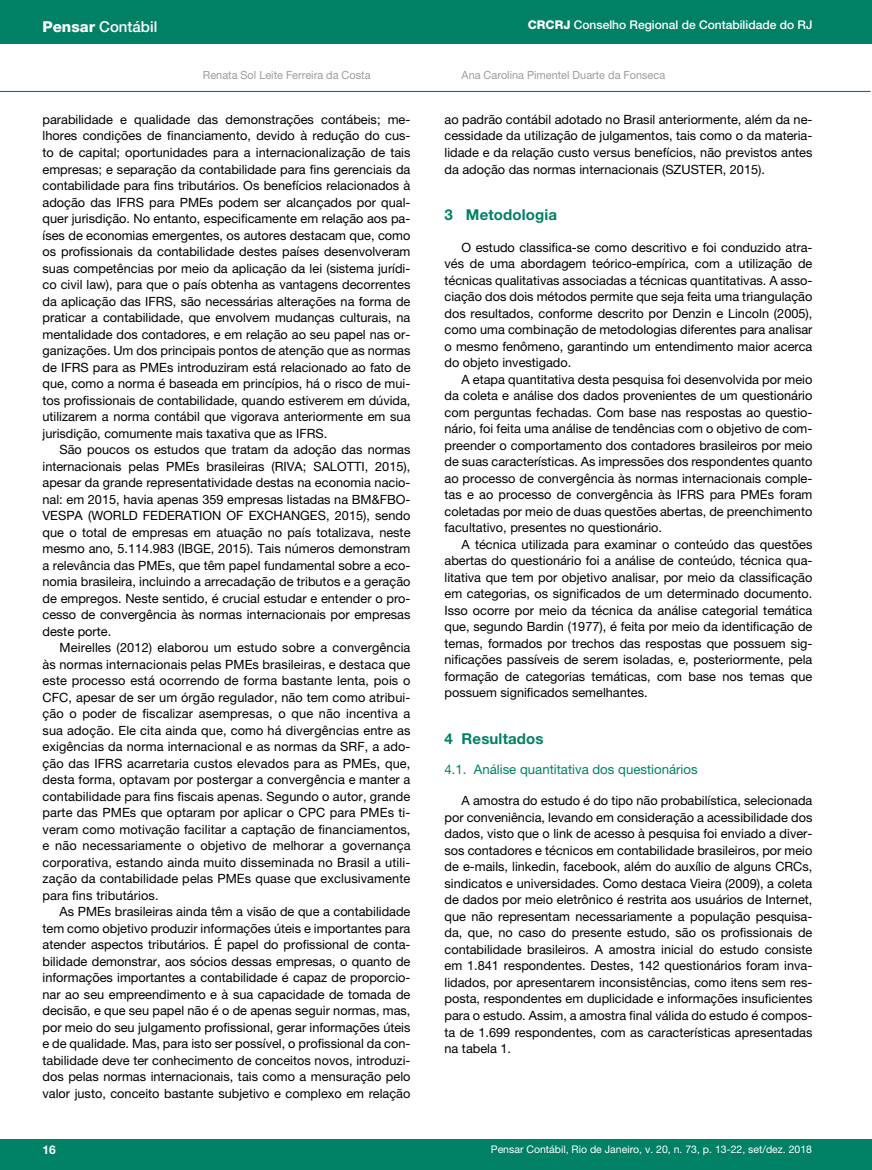
<style>
.page{position:relative;width:872px;height:1170px;background:#fff}
.page>*{position:absolute;margin:0;border:0;box-sizing:border-box;transform-origin:0 0}
.t1{font:700 15px "Helvetica Neue LT Pro";letter-spacing:.01em;color:#008065}
.t2{font:500 15px "Helvetica Neue LT Pro";color:#fff}
.t3{font:13.2px "Helvetica Neue LT Pro";color:#008065}
.t4{font:12.75px/16.5px "Helvetica Neue LT Pro";color:#000;text-align:justify}
.t5{font:500 12px "Helvetica Neue LT Pro";color:#fff}
.t6{font:700 12px "Helvetica Neue LT Pro";color:#fff}
.t7{font:11.25px "Helvetica Neue LT Pro";color:#9d9d9c}
.t8{font:10.5px "Helvetica Neue LT Pro";color:#fff}
.s1{font-weight:800}
</style>
<div class="page">
<div style="left:0;top:1139px;width:872px;height:30px;background:#008065"></div>
<div style="left:0;top:0;width:872px;height:44px;background:#008065"></div>
<hr style="left:427px;top:115px;width:1px;height:986px;background:#9d9d9c">
<hr style="left:0;top:91px;width:870px;height:1px;background:#008065">
<p class="t2" style="left:43px;top:17px;width:116px"><span class="s1">Pensar</span> Contábil</p>
<p class="t5" style="left:528px;top:18px;width:286px"><span class="s1">CRCRJ</span> Conselho Regional de Contabilidade do RJ</p>
<p class="t7" style="left:203px;top:69px;width:169px">Renata Sol Leite Ferreira da Costa</p>
<p class="t7" style="left:461px;top:69px;width:205px">Ana Carolina Pimentel Duarte da Fonseca</p>
<p class="t4" style="left:43px;top:111px;width:369px">parabilidade e qualidade das demonstrações contábeis; me&shy;lhores condições de financiamento, devido à redução do cus&shy;to de capital; oportunidades para a internacionalização de tais empresas; e separação da contabilidade para fins gerenciais da contabilidade para fins tributários. Os benefícios relacionados à adoção das IFRS para PMEs podem ser alcançados por qual&shy;quer jurisdição. No entanto, especificamente em relação aos pa&shy;íses de economias emergentes, os autores destacam que, como os profissionais da contabilidade destes países desenvolveram suas competências por meio da aplicação da lei (sistema jurídi&shy;co civil law), para que o país obtenha as vantagens decorrentes da aplicação das IFRS, são necessárias alterações na forma de praticar a contabilidade, que envolvem mudanças culturais, na mentalidade dos contadores, e em relação ao seu papel nas or&shy;ganizações. Um dos principais pontos de atenção que as normas de IFRS para as PMEs introduziram está relacionado ao fato de que, como a norma é baseada em princípios, há o risco de mui&shy;tos profissionais de contabilidade, quando estiverem em dúvida, utilizarem a norma contábil que vigorava anteriormente em sua jurisdição, comumente mais taxativa que as IFRS.</p>
<p class="t4" style="left:43px;top:441px;width:369px;text-indent:17px">São poucos os estudos que tratam da adoção das normas internacionais pelas PMEs brasileiras (RIVA; SALOTTI, 2015), apesar da grande representatividade destas na economia nacio&shy;nal: em 2015, havia apenas 359 empresas listadas na BM&amp;FBO-VESPA (WORLD FEDERATION OF EXCHANGES, 2015), sendo que o total de empresas em atuação no país totalizava, neste mesmo ano, 5.114.983 (IBGE, 2015). Tais números demonstram a relevância das PMEs, que têm papel fundamental sobre a eco&shy;nomia brasileira, incluindo a arrecadação de tributos e a geração de empregos. Neste sentido, é crucial estudar e entender o pro&shy;cesso de convergência às normas internacionais por empresas deste porte.</p>
<p class="t4" style="left:43px;top:639px;width:369px;text-indent:17px">Meirelles (2012) elaborou um estudo sobre a convergência às normas internacionais pelas PMEs brasileiras, e destaca que este processo está ocorrendo de forma bastante lenta, pois o CFC, apesar de ser um órgão regulador, não tem como atribui&shy;ção o poder de fiscalizar asempresas, o que não incentiva a sua adoção. Ele cita ainda que, como há divergências entre as exigências da norma internacional e as normas da SRF, a ado&shy;ção das IFRS acarretaria custos elevados para as PMEs, que, desta forma, optavam por postergar a convergência e manter a contabilidade para fins fiscais apenas. Segundo o autor, grande parte das PMEs que optaram por aplicar o CPC para PMEs ti&shy;veram como motivação facilitar a captação de financiamentos, e não necessariamente o objetivo de melhorar a governança corporativa, estando ainda muito disseminada no Brasil a utili&shy;zação da contabilidade pelas PMEs quase que exclusivamente para fins tributários.</p>
<p class="t4" style="left:43px;top:903px;width:369px;text-indent:17px">As PMEs brasileiras ainda têm a visão de que a contabilidade tem como objetivo produzir informações úteis e importantes para atender aspectos tributários. É papel do profissional de conta&shy;bilidade demonstrar, aos sócios dessas empresas, o quanto de informações importantes a contabilidade é capaz de proporcio&shy;nar ao seu empreendimento e à sua capacidade de tomada de decisão, e que seu papel não é o de apenas seguir normas, mas, por meio do seu julgamento profissional, gerar informações úteis e de qualidade. Mas, para isto ser possível, o profissional da con&shy;tabilidade deve ter conhecimento de conceitos novos, introduzi&shy;dos pelas normas internacionais, tais como a mensuração pelo valor justo, conceito bastante subjetivo e complexo em relação</p>
<p class="t4" style="left:444px;top:111px;width:369px">ao padrão contábil adotado no Brasil anteriormente, além da ne&shy;cessidade da utilização de julgamentos, tais como o da materia&shy;lidade e da relação custo versus benefícios, não previstos antes da adoção das normas internacionais (SZUSTER, 2015).</p>
<p class="t1" style="left:444px;top:205px;width:114px">3 Metodologia</p>
<p class="t4" style="left:444px;top:238px;width:369px;text-indent:17px">O estudo classifica-se como descritivo e foi conduzido atra&shy;vés de uma abordagem teórico-empírica, com a utilização de técnicas qualitativas associadas a técnicas quantitativas. A asso&shy;ciação dos dois métodos permite que seja feita uma triangulação dos resultados, conforme descrito por Denzin e Lincoln (2005), como uma combinação de metodologias diferentes para analisar o mesmo fenômeno, garantindo um entendimento maior acerca do objeto investigado.</p>
<p class="t4" style="left:444px;top:370px;width:369px;text-indent:17px">A etapa quantitativa desta pesquisa foi desenvolvida por meio da coleta e análise dos dados provenientes de um questionário com perguntas fechadas. Com base nas respostas ao questio&shy;nário, foi feita uma análise de tendências com o objetivo de com&shy;preender o comportamento dos contadores brasileiros por meio de suas características. As impressões dos respondentes quanto ao processo de convergência às normas internacionais comple&shy;tas e ao processo de convergência às IFRS para PMEs foram coletadas por meio de duas questões abertas, de preenchimento facultativo, presentes no questionário.</p>
<p class="t4" style="left:444px;top:535px;width:369px;text-indent:17px">A técnica utilizada para examinar o conteúdo das questões abertas do questionário foi a análise de conteúdo, técnica qua&shy;litativa que tem por objetivo analisar, por meio da classificação em categorias, os significados de um determinado documento.<br>Isso ocorre por meio da técnica da análise categorial temática que, segundo Bardin (1977), é feita por meio da identificação de temas, formados por trechos das respostas que possuem sig&shy;nificações passíveis de serem isoladas, e, posteriormente, pela formação de categorias temáticas, com base nos temas que possuem significados semelhantes.</p>
<p class="t1" style="left:444px;top:729px;width:101px">4 Resultados</p>
<p class="t3" style="left:444px;top:761px;width:255px">4.1. Análise quantitativa dos questionários</p>
<p class="t4" style="left:444px;top:792px;width:369px;text-indent:17px">A amostra do estudo é do tipo não probabilística, selecionada por conveniência, levando em consideração a acessibilidade dos dados, visto que o link de acesso à pesquisa foi enviado a diver&shy;sos contadores e técnicos em contabilidade brasileiros, por meio de e-mails, linkedin, facebook, além do auxílio de alguns CRCs, sindicatos e universidades. Como destaca Vieira (2009), a coleta de dados por meio eletrônico é restrita aos usuários de Internet, que não representam necessariamente a população pesquisa&shy;da, que, no caso do presente estudo, são os profissionais de contabilidade brasileiros. A amostra inicial do estudo consiste em 1.841 respondentes. Destes, 142 questionários foram inva&shy;lidados, por apresentarem inconsistências, como itens sem res&shy;posta, respondentes em duplicidade e informações insuficientes para o estudo. Assim, a amostra final válida do estudo é compos&shy;ta de 1.699 respondentes, com as características apresentadas na tabela 1.</p>
<p class="t6" style="left:43px;top:1142px;width:15px">16</p>
<p class="t8" style="left:491px;top:1142px;width:323px">Pensar Contábil, Rio de Janeiro, v. 20, n. 73, p. 13-22, set/dez. 2018</p>
</div>
